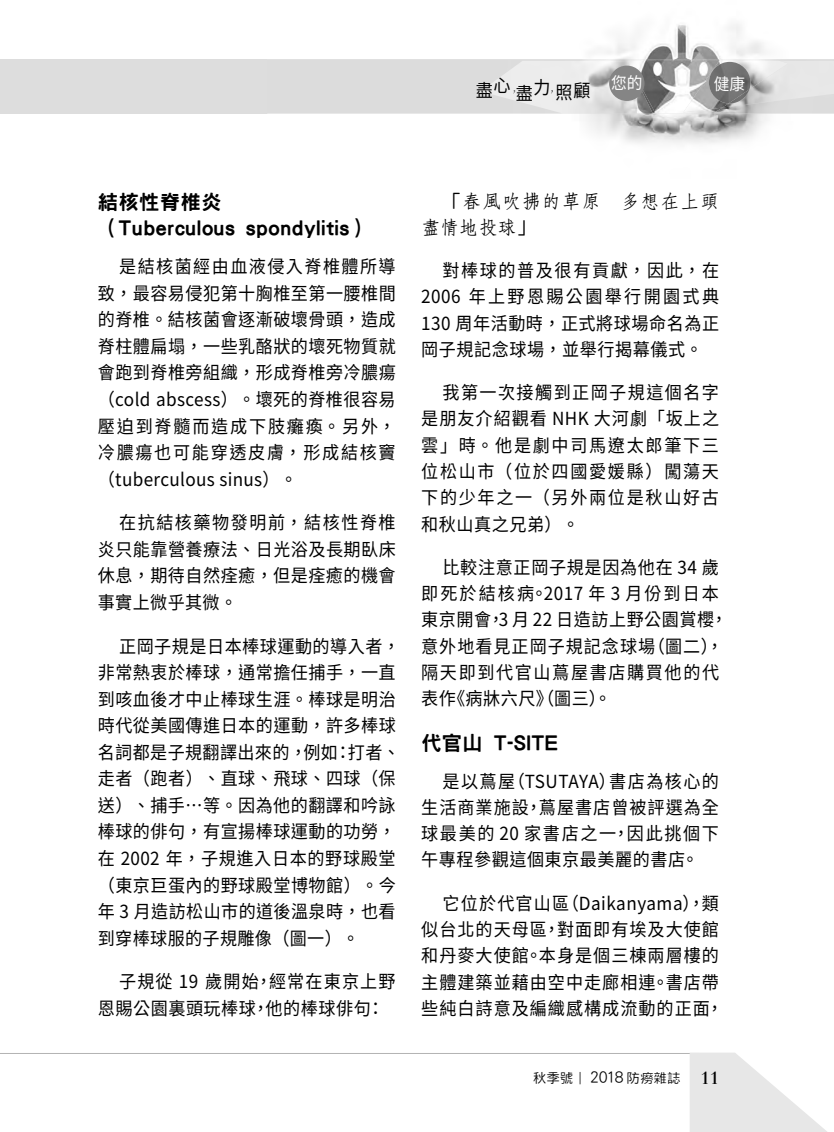
<style>
.page{position:relative;width:834px;height:1132px;background:#fff}
.page>*{position:absolute;margin:0;border:0;box-sizing:border-box;transform-origin:0 0}
.t1{font:800 20.25px/26.5px "Han Wang Hei";letter-spacing:.02em;color:#000}
.t2{font:500 18.75px/26.2px "Han Wang Fang Song";letter-spacing:.06em;color:#000}
.t3{font:18px/26.5px "Source Han Sans TW";letter-spacing:.03em;color:#000;text-align:justify;scale:.95 1}
.t4{font:18px/26.2px "Source Han Sans TW";letter-spacing:.055em;color:#000;scale:.95 1}
.t5{font:18px/26.2px "Source Han Sans TW";letter-spacing:.06em;color:#000;scale:.95 1}
.t6{font:800 18px "Han Wang Ming";color:#000;scale:.95 1}
.t7{font:16.5px "Source Han Sans TW";color:#fff;scale:.95 1}
.t8{font:300 13.5px "Han Wang Hei";color:#000}
.s1{font-size:15px}
</style>
<div class="page">
<hr style="left:0;top:1052px;width:698px;height:1px;background:#b3b3b3">
<svg style="left:689px;top:1052px;width:137px;height:79px"></svg>
<div style="left:0;top:59px;width:833px;height:54px;background:#ddd"></div>
<img style="left:267px;top:24px;width:566px;height:120px">
<img style="left:267px;top:59px;width:566px;height:54px">
<img style="left:655px;top:61px;width:67px;height:52px">
<img style="left:787px;top:61px;width:46px;height:47px">
<img style="left:683px;top:61px;width:104px;height:51px">
<img style="left:480px;top:61px;width:146px;height:52px">
<img style="left:626px;top:61px;width:29px;height:52px">
<img style="left:708px;top:62px;width:42px;height:41px">
<div style="left:609px;top:66px;width:35px;height:35px;background:#858585;border-radius:50%"></div>
<p class="t3" style="left:475px;top:75px;width:38px">盡心</p>
<p class="t3" style="left:515px;top:78px;width:135px">盡力照顧 <sup>您的</sup></p>
<p class="t7" style="left:713px;top:74px;width:35px">健康</p>
<p class="t1" style="left:98px;top:188px;width:273px">結核性脊椎炎<br>（Tuberculous spondylitis）</p>
<p class="t3" style="left:98px;top:254px;width:315px;text-indent:21px">是結核菌經由血液侵入脊椎體所導致，最容易侵犯第十胸椎至第一腰椎間的脊椎。結核菌會逐漸破壞骨頭，造成脊柱體扁塌，一些乳酪狀的壞死物質就會跑到脊椎旁組織，形成脊椎旁冷膿瘍（cold abscess）。壞死的脊椎很容易壓迫到脊髓而造成下肢癱瘓。另外，冷膿瘍也可能穿透皮膚，形成結核竇（tuberculous sinus）。</p>
<p class="t3" style="left:98px;top:509px;width:315px;text-indent:21px">在抗結核藥物發明前，結核性脊椎炎只能靠營養療法、日光浴及長期臥床休息，期待自然痊癒，但是痊癒的機會事實上微乎其微。</p>
<p class="t3" style="left:98px;top:632px;width:319px;text-align:left;text-indent:21px">正岡子規是日本棒球運動的導入者，非常熱衷於棒球，通常擔任捕手，一直到咳血後才中止棒球生涯。棒球是明治時代從美國傳進日本的運動，許多棒球名詞都是子規翻譯出來的，例如：打者、走者（跑者）、直球、飛球、四球（保送）、捕手…等。因為他的翻譯和吟詠棒球的俳句，有宣揚棒球運動的功勞，在 2002 年，子規進入日本的野球殿堂（東京巨蛋內的野球殿堂博物館）。今年 3 月造訪松山市的道後溫泉時，也看到穿棒球服的子規雕像（圖一）。</p>
<p class="t3" style="left:98px;top:968px;width:315px;text-indent:21px">子規從 19 歲開始，經常在東京上野恩賜公園裏頭玩棒球，他的棒球俳句：</p>
<p class="t2" style="left:421px;top:188px;width:318px;text-indent:21px">「春風吹拂的草原　多想在上頭　盡情地投球」</p>
<p class="t3" style="left:421px;top:257px;width:315px;text-indent:21px">對棒球的普及很有貢獻，因此，在2006 年上野恩賜公園舉行開園式典130 周年活動時，正式將球場命名為正岡子規記念球場，並舉行揭幕儀式。</p>
<p class="t3" style="left:421px;top:379px;width:315px;text-indent:21px">我第一次接觸到正岡子規這個名字是朋友介紹觀看 NHK 大河劇「坂上之雲」時。他是劇中司馬遼太郎筆下三位松山市（位於四國愛媛縣）闖蕩天下的少年之一（另外兩位是秋山好古和秋山真之兄弟）。</p>
<p class="t4" style="left:421px;top:554px;width:324px;text-indent:21px">比較注意正岡子規是因為他在 34 歲即死於結核病。2017 年 3 月份到日本東京開會，3 月 22 日造訪上野公園賞櫻，意外地看見正岡子規記念球場（圖二），隔天即到代官山蔦屋書店購買他的代表作《病牀六尺》（圖三）。</p>
<p class="t1" style="left:421px;top:729px;width:138px">代官山 T-SITE</p>
<p class="t3" style="left:421px;top:768px;width:315px;text-indent:21px">是以蔦屋（TSUTAYA）書店為核心的生活商業施設，蔦屋書店曾被評選為全球最美的 20 家書店之一，因此挑個下午專程參觀這個東京最美麗的書店。</p>
<p class="t5" style="left:421px;top:890px;width:319px;text-indent:21px">它位於代官山區（Daikanyama），類似台北的天母區，對面即有埃及大使館和丹麥大使館。本身是個三棟兩層樓的主體建築並藉由空中走廊相連。書店帶些純白詩意及編織感構成流動的正面，</p>
<p class="t8" style="left:533px;top:1070px;width:149px">秋季號｜ <span class="s1">2018</span> 防癆雜誌</p>
<p class="t6" style="left:699px;top:1068px;width:21px">11</p>
</div>
